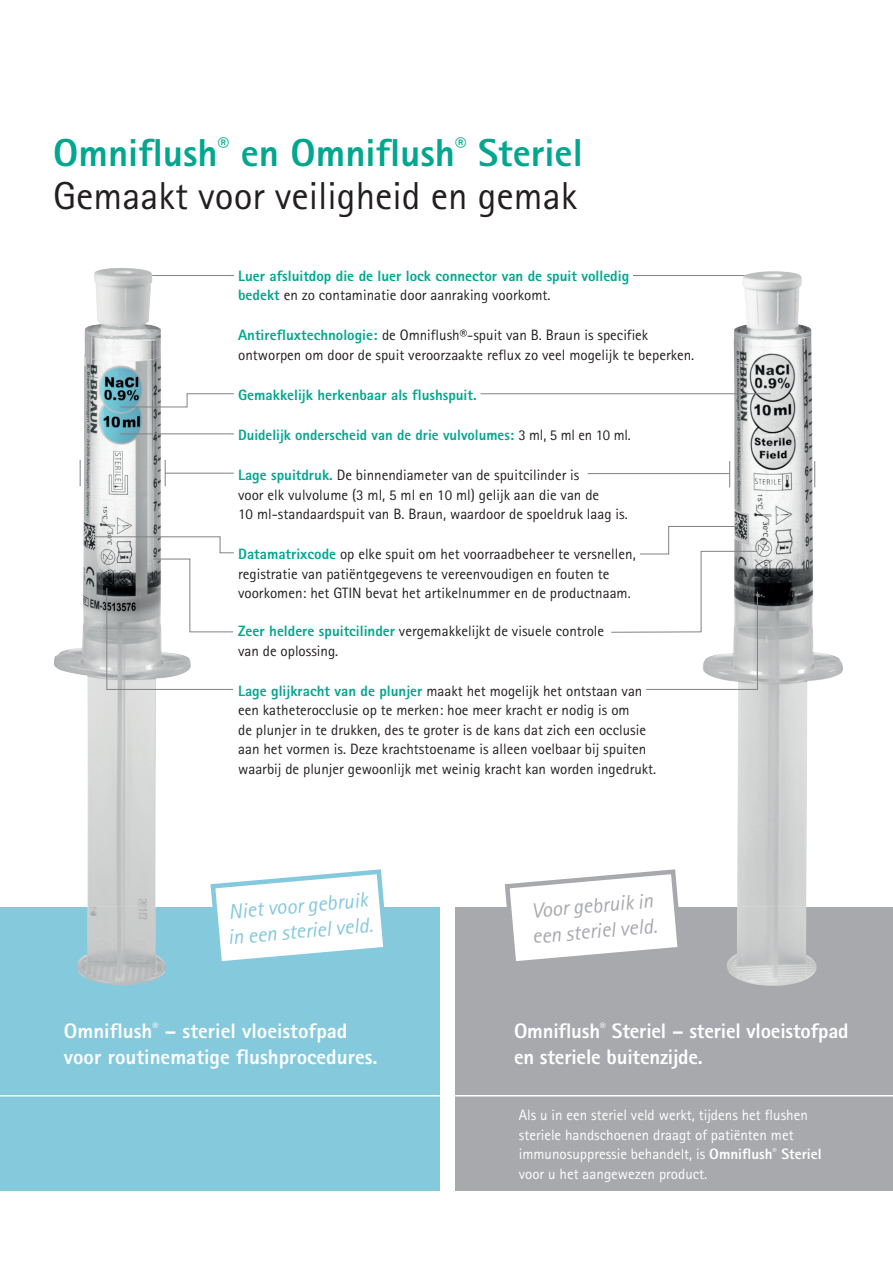
<style>
.page{position:relative;width:893px;height:1263px;background:#fff}
.page>*{position:absolute;margin:0;border:0;box-sizing:border-box;transform-origin:0 0}
.t1{font:39px/43.5px "Rotis Sans Serif";color:#231f20}
.t2{font:800 21px/25.5px "Rotis Sans Serif";color:#fff}
.t3{font:italic 21px/25.5px "Rotis Sans Serif";color:#84c9dc}
.t4{font:italic 21px/25.5px "Rotis Sans Serif";color:#a8a9ad}
.t5{font:15px/19.5px "Rotis Sans Serif";color:#231f20}
.t6{font:800 15px/19.5px "Rotis Sans Serif";color:#00a78e}
.t7{font:15px/19.5px "Rotis Sans Serif";color:#fff}
.s1{font-weight:800;color:#00a78e}
.s2{font-weight:400;color:#231f20}
.s3{font-weight:800}
</style>
<div class="page">
<div style="left:0;top:907px;width:439px;height:284px;background:#84c9dc"></div>
<div style="left:455px;top:907px;width:438px;height:284px;background:#a8a9ad"></div>
<svg style="left:210px;top:869px;width:175px;height:92px"></svg>
<svg style="left:504px;top:869px;width:175px;height:92px"></svg>
<hr style="left:152px;top:275px;width:82px;height:1px;background:#808285">
<hr style="left:633px;top:275px;width:113px;height:1px;background:#808285">
<hr style="left:165px;top:473px;width:69px;height:1px;background:#808285">
<hr style="left:588px;top:473px;width:142px;height:1px;background:#808285">
<svg style="left:165px;top:460px;width:1px;height:26px"></svg>
<svg style="left:80px;top:460px;width:1px;height:26px"></svg>
<svg style="left:814px;top:461px;width:1px;height:26px"></svg>
<svg style="left:729px;top:461px;width:1px;height:26px"></svg>
<img style="left:83px;top:271px;width:78px;height:316px">
<img style="left:54px;top:587px;width:102px;height:320px">
<img style="left:77px;top:907px;width:89px;height:78px">
<img style="left:732px;top:271px;width:81px;height:318px">
<img style="left:737px;top:589px;width:70px;height:318px">
<img style="left:727px;top:907px;width:90px;height:79px">
<hr style="left:0;top:1095px;width:893px;height:1px;background:#fff">
<hr style="left:480px;top:393px;width:291px;height:1px;background:#808285">
<svg style="left:120px;top:393px;width:114px;height:15px"></svg>
<hr style="left:120px;top:433px;width:114px;height:1px;background:#808285">
<svg style="left:93px;top:536px;width:141px;height:154px"></svg>
<svg style="left:611px;top:526px;width:147px;height:164px"></svg>
<h1 class="t1" style="left:53px;top:130px;width:531px"><span class="s1">Omniflush</span><sup>®</sup> <span class="s1">en Omniflush</span><sup>®</sup> <span class="s1">Steriel<br></span>Gemaakt voor veiligheid en gemak</h1>
<p class="t6" style="left:238px;top:266px;width:393px">Luer afsluitdop die de luer lock connector van de spuit volledig bedekt <span class="s2">en zo contaminatie door aanraking voorkomt.</span></p>
<p class="t5" style="left:238px;top:325px;width:458px"><span class="s1">Antirefluxtechnologie:</span> de Omniflush®-spuit van B. Braun is specifiek ontworpen om door de spuit veroorzaakte reflux zo veel mogelijk te beperken.</p>
<p class="t6" style="left:238px;top:385px;width:240px">Gemakkelijk herkenbaar als flushspuit.</p>
<p class="t6" style="left:238px;top:425px;width:394px">Duidelijk onderscheid van de drie vulvolumes: <span class="s2">3 ml, 5 ml en 10 ml.</span></p>
<p class="t5" style="left:238px;top:465px;width:391px"><span class="s1">Lage spuitdruk.</span> De binnendiameter van de spuitcilinder is<br>voor elk vulvolume (3 ml, 5 ml en 10 ml) gelijk aan die van de<br>10 ml-standaardspuit van B. Braun, waardoor de spoeldruk laag is.</p>
<p class="t5" style="left:238px;top:544px;width:399px"><span class="s1">Datamatrixcode</span> op elke spuit om het voorraadbeheer te versnellen, registratie van patiëntgegevens te vereenvoudigen en fouten te voorkomen: het GTIN bevat het artikelnummer en de productnaam.</p>
<p class="t5" style="left:238px;top:621px;width:368px"><span class="s1">Zeer heldere spuitcilinder</span> vergemakkelijkt de visuele controle van de oplossing.</p>
<p class="t5" style="left:238px;top:681px;width:420px"><span class="s1">Lage glijkracht van de plunjer</span> maakt het mogelijk het ontstaan van een katheterocclusie op te merken: hoe meer kracht er nodig is om<br>de plunjer in te drukken, des te groter is de kans dat zich een occlusie aan het vormen is. Deze krachtstoename is alleen voelbaar bij spuiten waarbij de plunjer gewoonlijk met weinig kracht kan worden ingedrukt.</p>
<h2 class="t3" style="left:225px;top:899px;width:147px;rotate:-5deg">Niet voor gebruik in een steriel veld.</h2>
<h2 class="t4" style="left:529px;top:898px;width:127px;rotate:-5deg">Voor gebruik in een steriel veld.</h2>
<h2 class="t2" style="left:64px;top:1018px;width:315px">Omniflush<sup>®</sup> – steriel vloeistofpad voor routinematige flushprocedures.</h2>
<h2 class="t2" style="left:514px;top:1018px;width:336px">Omniflush<sup>®</sup> Steriel – steriel vloeistofpad en steriele buitenzijde.</h2>
<p class="t7" style="left:519px;top:1105px;width:304px">Als u in een steriel veld werkt, tijdens het flushen steriele handschoenen draagt of patiënten met immunosuppressie behandelt, is <span class="s3">Omniflush</span><sup>®</sup> <span class="s3">Steriel </span>voor u het aangewezen product.</p>
</div>
